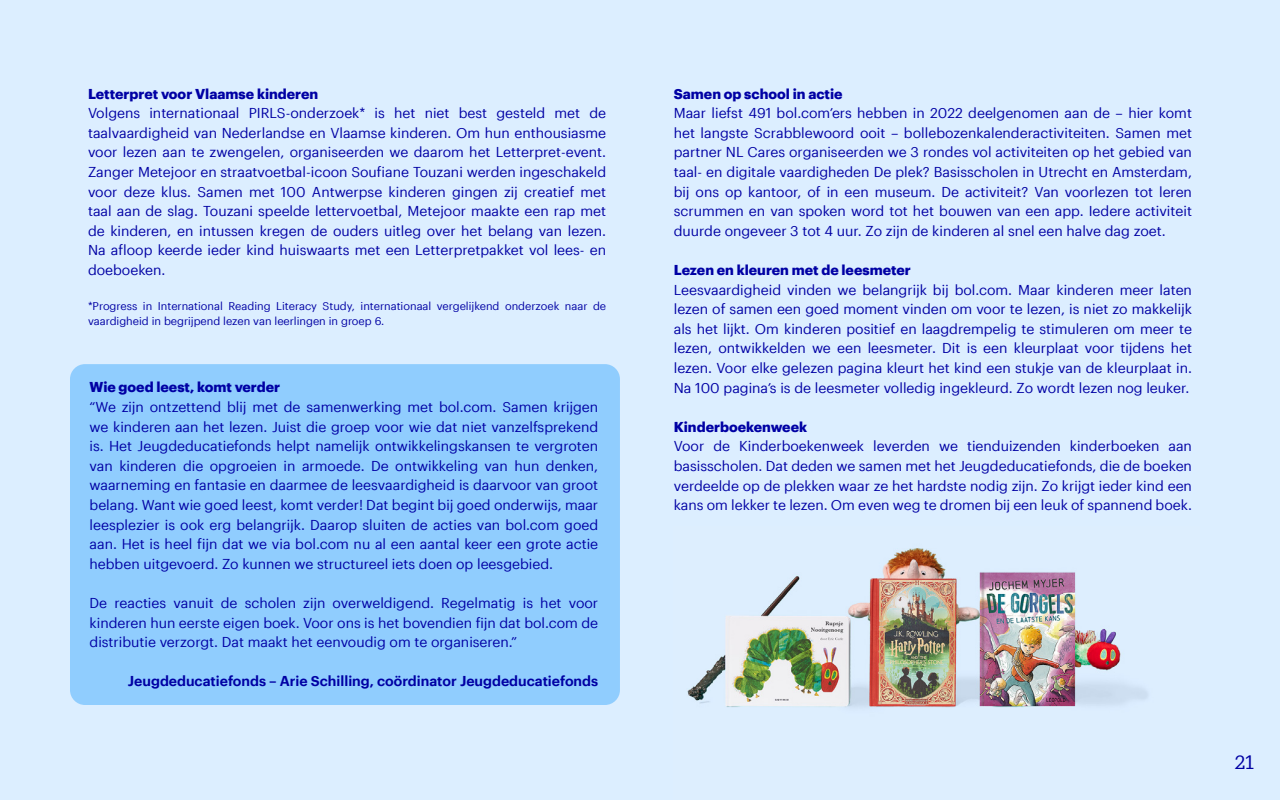
<style>
.page{position:relative;width:1280px;height:800px;background:#dceeff}
.page>*{position:absolute;margin:0;border:0;box-sizing:border-box;transform-origin:0 0}
.t1{font:19px "Produkt";color:#0000a3}
.t2{font:14px/19.6px "Graphik";color:#0000a4;text-align:justify}
.t3{font:700 14px "Graphik";color:#0000a4}
.t4{font:600 14px "Graphik";color:#0000a4}
.t5{font:11px/15.4px "Graphik";color:#0000a4}
</style>
<div class="page">
<div style="left:70px;top:364px;width:550px;height:341px;background:#90cdfe;border-radius:15px"></div>
<img style="left:687px;top:548px;width:461px;height:160px">
<p class="t3" style="left:88px;top:83px;width:232px">Letterpret voor Vlaamse kinderen</p>
<p class="t2" style="left:88px;top:102px;width:520px">Volgens internationaal PIRLS-onderzoek* is het niet best gesteld met de taalvaardigheid van Nederlandse en Vlaamse kinderen. Om hun enthousiasme voor lezen aan te zwengelen, organiseerden we daarom het Letterpret-event.<br>Zanger Metejoor en straatvoetbal-icoon Soufiane Touzani werden ingeschakeld voor deze klus. Samen met 100 Antwerpse kinderen gingen zij creatief met taal aan de slag. Touzani speelde lettervoetbal, Metejoor maakte een rap met de kinderen, en intussen kregen de ouders uitleg over het belang van lezen.<br>Na afloop keerde ieder kind huiswaarts met een Letterpretpakket vol lees- en doeboeken.</p>
<p class="t5" style="left:88px;top:297px;width:520px">*Progress in International Reading Literacy Study, internationaal vergelijkend onderzoek naar de vaardigheid in begrijpend lezen van leerlingen in groep 6.</p>
<p class="t3" style="left:90px;top:376px;width:192px">Wie goed leest, komt verder</p>
<p class="t2" style="left:90px;top:396px;width:510px">“We zijn ontzettend blij met de samenwerking met bol.com. Samen krijgen we kinderen aan het lezen. Juist die groep voor wie dat niet vanzelfsprekend is. Het Jeugdeducatiefonds helpt namelijk ontwikkelingskansen te vergroten van kinderen die opgroeien in armoede. De ontwikkeling van hun denken, waarneming en fantasie en daarmee de leesvaardigheid is daarvoor van groot belang. Want wie goed leest, komt verder! Dat begint bij goed onderwijs, maar leesplezier is ook erg belangrijk. Daarop sluiten de acties van bol.com goed aan. Het is heel fijn dat we via bol.com nu al een aantal keer een grote actie hebben uitgevoerd. Zo kunnen we structureel iets doen op leesgebied.</p>
<p class="t2" style="left:90px;top:592px;width:510px">De reacties vanuit de scholen zijn overweldigend. Regelmatig is het voor kinderen hun eerste eigen boek. Voor ons is het bovendien fijn dat bol.com de distributie verzorgt. Dat maakt het eenvoudig om te organiseren.”</p>
<p class="t4" style="left:128px;top:671px;width:472px">Jeugdeducatiefonds – Arie Schilling, coördinator Jeugdeducatiefonds</p>
<p class="t3" style="left:674px;top:83px;width:170px">Samen op school in actie</p>
<p class="t2" style="left:674px;top:102px;width:520px">Maar liefst 491 bol.com’ers hebben in 2022 deelgenomen aan de – hier komt het langste Scrabblewoord ooit – bollebozenkalenderactiviteiten. Samen met partner NL Cares organiseerden we 3 rondes vol activiteiten op het gebied van taal- en digitale vaardigheden De plek? Basisscholen in Utrecht en Amsterdam, bij ons op kantoor, of in een museum. De activiteit? Van voorlezen tot leren scrummen en van spoken word tot het bouwen van een app. Iedere activiteit duurde ongeveer 3 tot 4 uur. Zo zijn de kinderen al snel een halve dag zoet.</p>
<p class="t3" style="left:674px;top:259px;width:239px">Lezen en kleuren met de leesmeter</p>
<p class="t2" style="left:674px;top:279px;width:520px">Leesvaardigheid vinden we belangrijk bij bol.com. Maar kinderen meer laten lezen of samen een goed moment vinden om voor te lezen, is niet zo makkelijk als het lijkt. Om kinderen positief en laagdrempelig te stimuleren om meer te lezen, ontwikkelden we een leesmeter. Dit is een kleurplaat voor tijdens het lezen. Voor elke gelezen pagina kleurt het kind een stukje van de kleurplaat in.<br>Na 100 pagina’s is de leesmeter volledig ingekleurd. Zo wordt lezen nog leuker.</p>
<p class="t3" style="left:674px;top:416px;width:135px">Kinderboekenweek</p>
<p class="t2" style="left:674px;top:435px;width:520px">Voor de Kinderboekenweek leverden we tienduizenden kinderboeken aan basisscholen. Dat deden we samen met het Jeugdeducatiefonds, die de boeken verdeelde op de plekken waar ze het hardste nodig zijn. Zo krijgt ieder kind een kans om lekker te lezen. Om even weg te dromen bij een leuk of spannend boek.</p>
<p class="t1" style="left:1235px;top:749px;width:21px">21</p>
</div>
